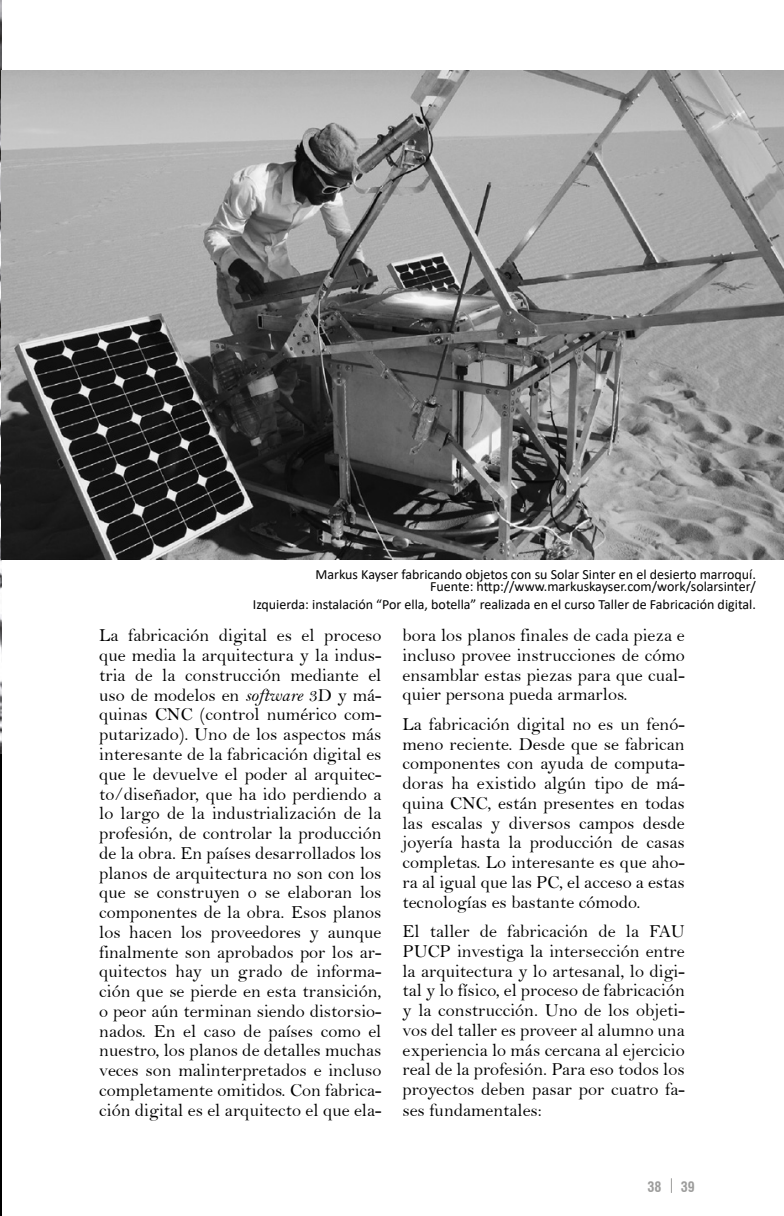
<style>
.page{position:relative;width:784px;height:1216px;background:#fff}
.page>*{position:absolute;margin:0;border:0;box-sizing:border-box;transform-origin:0 0}
.t1{font:18.38px/19.8px "Bell";color:#000;text-align:justify}
.t2{font:14px/12.2px "Calibri";color:#000;text-align:right}
.t3{font:700 condensed 14px "Swiss 721 BT";color:#9d9d9c}
.s1{font-family:"Bell MT Italic"}
</style>
<div class="page">
<svg style="left:671px;top:1178px;width:1px;height:14px"></svg>
<img style="left:0;top:0;width:1px;height:754px">
<hr style="left:0;top:754px;width:1px;height:461px;background:#000">
<img style="left:1px;top:71px;width:783px;height:488px">
<p class="t2" style="left:315px;top:567px;width:442px">Markus Kayser fabricando objetos con su Solar Sinter en el desierto marroquí.<br>Fuente: http://www.markuskayser.com/work/solarsinter/</p>
<p class="t2" style="left:253px;top:597px;width:504px">Izquierda: instalación “Por ella, botella” realizada en el curso Taller de Fabricación digital.</p>
<p class="t1" style="left:99px;top:625px;width:284px">La fabricación digital es el proceso que media la arquitectura y la indus&shy;tria de la construcción mediante el uso de modelos en <span class="s1">software</span> 3D y má&shy;quinas CNC (control numérico com&shy;putarizado). Uno de los aspectos más interesante de la fabricación digital es que le devuelve el poder al arquitec&shy;to/diseñador, que ha ido perdiendo a lo largo de la industrialización de la profesión, de controlar la producción de la obra. En países desarrollados los planos de arquitectura no son con los que se construyen o se elaboran los componentes de la obra. Esos planos los hacen los proveedores y aunque finalmente son aprobados por los ar&shy;quitectos hay un grado de informa&shy;ción que se pierde en esta transición, o peor aún terminan siendo distorsio&shy;nados. En el caso de países como el nuestro, los planos de detalles muchas veces son malinterpretados e incluso completamente omitidos. Con fabrica&shy;ción digital es el arquitecto el que ela-</p>
<p class="t1" style="left:402px;top:625px;width:284px">bora los planos finales de cada pieza e incluso provee instrucciones de cómo ensamblar estas piezas para que cual&shy;quier persona pueda armarlos.</p>
<p class="t1" style="left:402px;top:714px;width:284px">La fabricación digital no es un fenó&shy;meno reciente. Desde que se fabrican componentes con ayuda de computa&shy;doras ha existido algún tipo de má&shy;quina CNC, están presentes en todas las escalas y diversos campos desde joyería hasta la producción de casas completas. Lo interesante es que aho&shy;ra al igual que las PC, el acceso a estas tecnologías es bastante cómodo.</p>
<p class="t1" style="left:402px;top:921px;width:284px">El taller de fabricación de la FAU PUCP investiga la intersección entre la arquitectura y lo artesanal, lo digi&shy;tal y lo físico, el proceso de fabricación y la construcción. Uno de los objeti&shy;vos del taller es proveer al alumno una experiencia lo más cercana al ejercicio real de la profesión. Para eso todos los proyectos deben pasar por cuatro fa&shy;ses fundamentales:</p>
<p class="t3" style="left:647px;top:1178px;width:15px">38</p>
<p class="t3" style="left:681px;top:1178px;width:15px">39</p>
</div>
